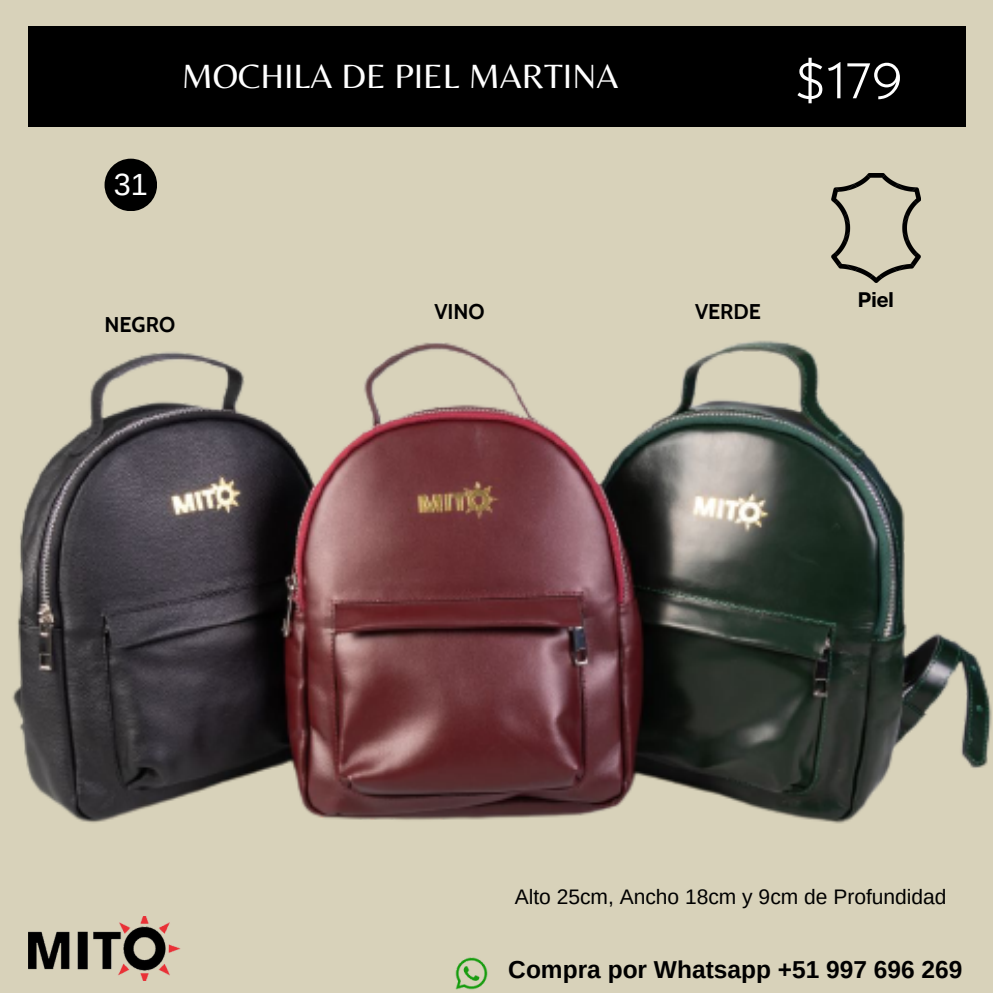
<style>
.page{position:relative;width:993px;height:993px;background:#fff}
.page>*{position:absolute;margin:0;border:0;box-sizing:border-box;transform-origin:0 0}
.t1{font:54.43px "Bellota";color:#fff}
.t2{font:35px "Belleza";color:#fff}
.t3{font:30.62px "Arimo";color:#fff}
.t4{font:700 24.5px "Arimo";color:#000}
.t5{font:700 21.18px "Cabin";color:#000}
.t6{font:21px "Arimo";color:#000}
.t7{font:700 21px "Articulat CF";color:#000}
</style>
<div class="page">
<div style="left:0;top:0;width:992px;height:992px;background:#d8d2ba"></div>
<img style="left:28px;top:916px;width:152px;height:64px">
<div style="left:28px;top:26px;width:937px;height:101px;background:#000"></div>
<img style="left:12px;top:255px;width:980px;height:569px">
<img style="left:830px;top:173px;width:90px;height:109px">
<div style="left:104px;top:159px;width:53px;height:52px;background:#000;border-radius:50%"></div>
<img style="left:455px;top:957px;width:33px;height:33px">
<p class="t3" style="left:114px;top:167px;width:36px">31</p>
<p class="t2" style="left:182px;top:56px;width:438px">MOCHILA DE PIEL MARTINA</p>
<p class="t1" style="left:793px;top:46px;width:110px">$179</p>
<p class="t5" style="left:104px;top:311px;width:72px">NEGRO</p>
<p class="t5" style="left:434px;top:299px;width:52px">VINO</p>
<p class="t5" style="left:694px;top:299px;width:67px">VERDE</p>
<p class="t7" style="left:858px;top:286px;width:37px">Piel</p>
<p class="t6" style="left:514px;top:884px;width:433px">Alto 25cm, Ancho 18cm y 9cm de Profundidad</p>
<p class="t4" style="left:508px;top:955px;width:455px">Compra por Whatsapp +51 997 696 269</p>
</div>
